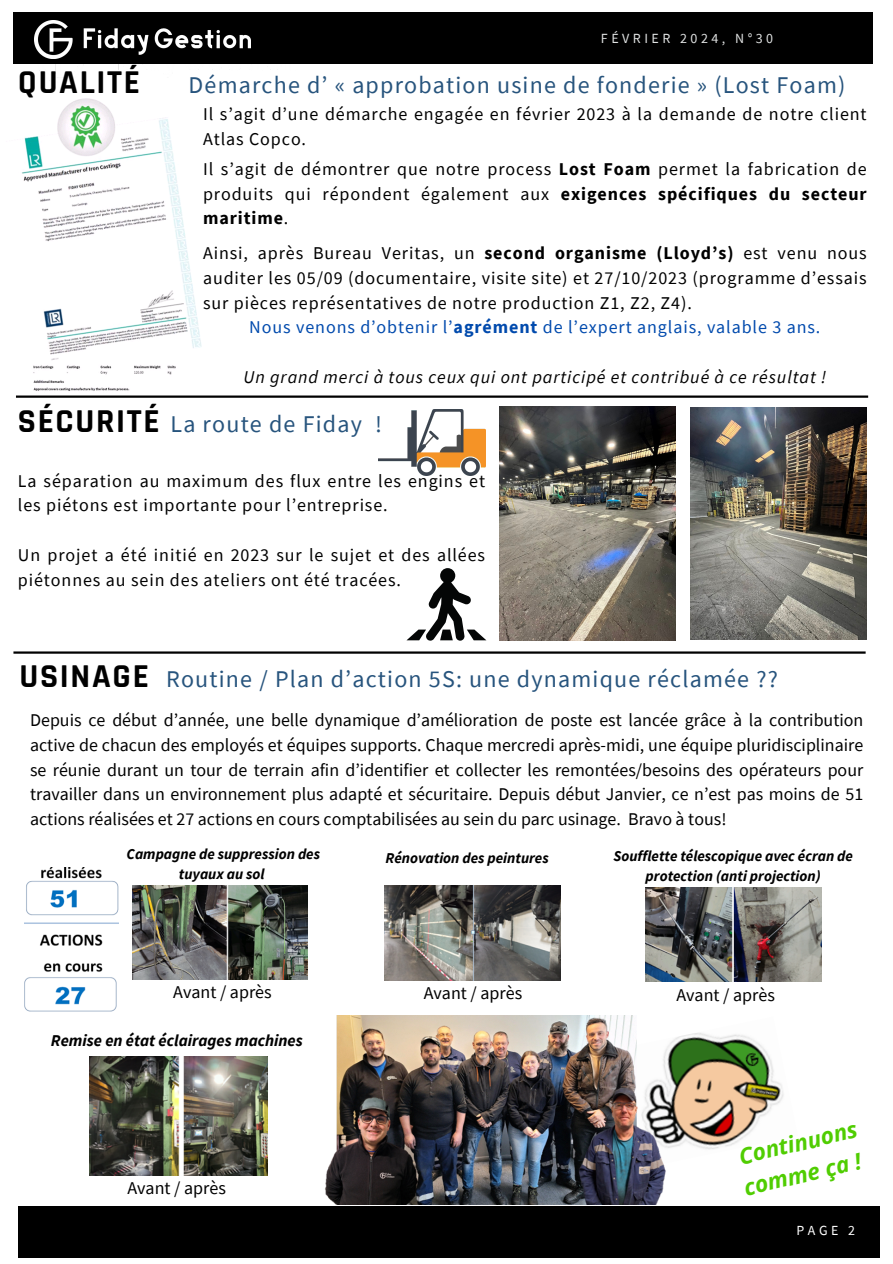
<style>
.page{position:relative;width:893px;height:1264px;background:#fff}
.page>*{position:absolute;margin:0;border:0;box-sizing:border-box;transform-origin:0 0}
.t1{font:700 33.75px "Rajdhani";letter-spacing:.05em;color:#000}
.t2{font:24px "Source Sans Pro";letter-spacing:.05em;color:#27547d}
.t3{font:italic 700 22.5px/31.5px "Open Sans";color:#50cd02}
.t4{font:18px/24.8px "Source Sans Pro";letter-spacing:.05em;color:#000}
.t5{font:18px "Source Sans Pro";letter-spacing:.05em;color:#004aad}
.t6{font:italic 18px "Source Sans Pro";letter-spacing:.05em;color:#000}
.t7{font:18px "Source Sans Pro";color:#000}
.t8{font:italic 700 16.5px "Source Sans Pro";color:#000}
.t9{font:italic 700 15px/20.2px "Source Sans Pro";color:#000;text-align:center}
.t10{font:13.95px "Source Sans Pro";letter-spacing:.25em;color:#e1e3e3}
.t11{font:13.95px "Source Sans Pro";color:#fff}
.s1{font-weight:700}
</style>
<div class="page">
<hr style="left:16px;top:395px;width:852px;height:3px;background:#000">
<img style="left:37px;top:63px;width:263px;height:11px">
<div style="left:18px;top:1206px;width:860px;height:51px;background:#000"></div>
<div style="left:14px;top:12px;width:858px;height:51px;background:#000"></div>
<img style="left:34px;top:21px;width:216px;height:38px">
<hr style="left:13px;top:651px;width:852px;height:2px;background:#000">
<img style="left:25px;top:867px;width:93px;height:145px">
<img style="left:384px;top:885px;width:176px;height:95px">
<img style="left:132px;top:885px;width:175px;height:94px">
<img style="left:645px;top:887px;width:176px;height:94px">
<img style="left:89px;top:1056px;width:178px;height:119px">
<img style="left:670px;top:1033px;width:114px;height:117px">
<img style="left:325px;top:1015px;width:345px;height:189px">
<img style="left:21px;top:99px;width:181px;height:292px">
<img style="left:690px;top:408px;width:176px;height:231px">
<img style="left:499px;top:407px;width:176px;height:234px">
<svg style="left:406px;top:568px;width:80px;height:73px"></svg>
<img style="left:378px;top:409px;width:107px;height:66px">
<p class="t1" style="left:18px;top:62px;width:124px">QUALITÉ</p>
<p class="t1" style="left:18px;top:400px;width:143px">SÉCURITÉ</p>
<h6 class="t10" style="left:601px;top:30px;width:174px">FÉVRIER 2024, N°30</h6>
<h5 class="t2" style="left:189px;top:69px;width:658px">Démarche d’ « approbation usine de fonderie » (Lost Foam)</h5>
<h5 class="t4" style="left:203px;top:101px;width:665px">Il s’agit d’une démarche engagée en février 2023 à la demande de notre client<br>Atlas Copco.</h5>
<h2 class="t4" style="left:203px;top:156px;width:665px;text-align:justify">Il s’agit de démontrer que notre process <span class="s1">Lost Foam</span> permet la fabrication de produits qui répondent également aux <span class="s1">exigences spécifiques du secteur maritime</span>.</h2>
<h5 class="t4" style="left:203px;top:240px;width:665px">Ainsi, après Bureau Veritas, un <span class="s1">second organisme (Lloyd’s)</span> est venu nous</h5>
<h5 class="t4" style="left:203px;top:265px;width:665px">auditer les 05/09 (documentaire, visite site) et 27/10/2023 (programme d’essais</h5>
<h5 class="t4" style="left:203px;top:290px;width:490px">sur pièces représentatives de notre production Z1, Z2, Z4).</h5>
<h5 class="t5" style="left:249px;top:315px;width:572px">Nous venons d’obtenir l’<span class="s1">agrément</span> de l’expert anglais, valable 3 ans.</h5>
<h5 class="t6" style="left:243px;top:365px;width:584px">Un grand merci à tous ceux qui ont participé et contribué à ce résultat !</h5>
<h1 class="t2" style="left:170px;top:408px;width:213px">La route de Fiday !</h1>
<h5 class="t4" style="left:18px;top:468px;width:469px">La séparation au maximum des flux entre les engins et les piétons est importante pour l’entreprise.</h5>
<h5 class="t4" style="left:18px;top:542px;width:469px">Un projet a été initié en 2023 sur le sujet et des allées piétonnes au sein des ateliers ont été tracées.</h5>
<p class="t1" style="left:19px;top:656px;width:131px">USINAGE</p>
<p class="t2" style="left:166px;top:663px;width:613px">Routine / Plan d’action 5S: une dynamique réclamée ??</p>
<h1 class="t4" style="left:30px;top:707px;width:834px;text-align:justify">Depuis ce début d’année, une belle dynamique d’amélioration de poste est lancée grâce à la contribution active de chacun des employés et équipes supports. Chaque mercredi après-midi, une équipe pluridisciplinaire se réunie durant un tour de terrain afin d’identifier et collecter les remontées/besoins des opérateurs pour travailler dans un environnement plus adapté et sécuritaire. Depuis début Janvier, ce n’est pas moins de 51 actions réalisées et 27 actions en cours comptabilisées au sein du parc usinage. Bravo à tous!</h1>
<h1 class="t9" style="left:385px;top:847px;width:165px">Rénovation des peintures</h1>
<h3 class="t9" style="left:126px;top:843px;width:195px">Campagne de suppression des tuyaux au sol</h3>
<h3 class="t9" style="left:613px;top:845px;width:241px">Soufflette télescopique avec écran de protection (anti projection)</h3>
<h5 class="t7" style="left:173px;top:980px;width:100px">Avant / après</h5>
<p class="t7" style="left:423px;top:980px;width:100px">Avant / après</p>
<p class="t7" style="left:676px;top:982px;width:100px">Avant / après</p>
<h6 class="t8" style="left:51px;top:1029px;width:253px">Remise en état éclairages machines</h6>
<p class="t7" style="left:127px;top:1176px;width:100px">Avant / après</p>
<h4 class="t3" style="left:733px;top:1140px;width:124px;rotate:-13deg">Continuons comme ça !</h4>
<p class="t11" style="left:796px;top:1221px;width:60px">PAGE 2</p>
</div>
